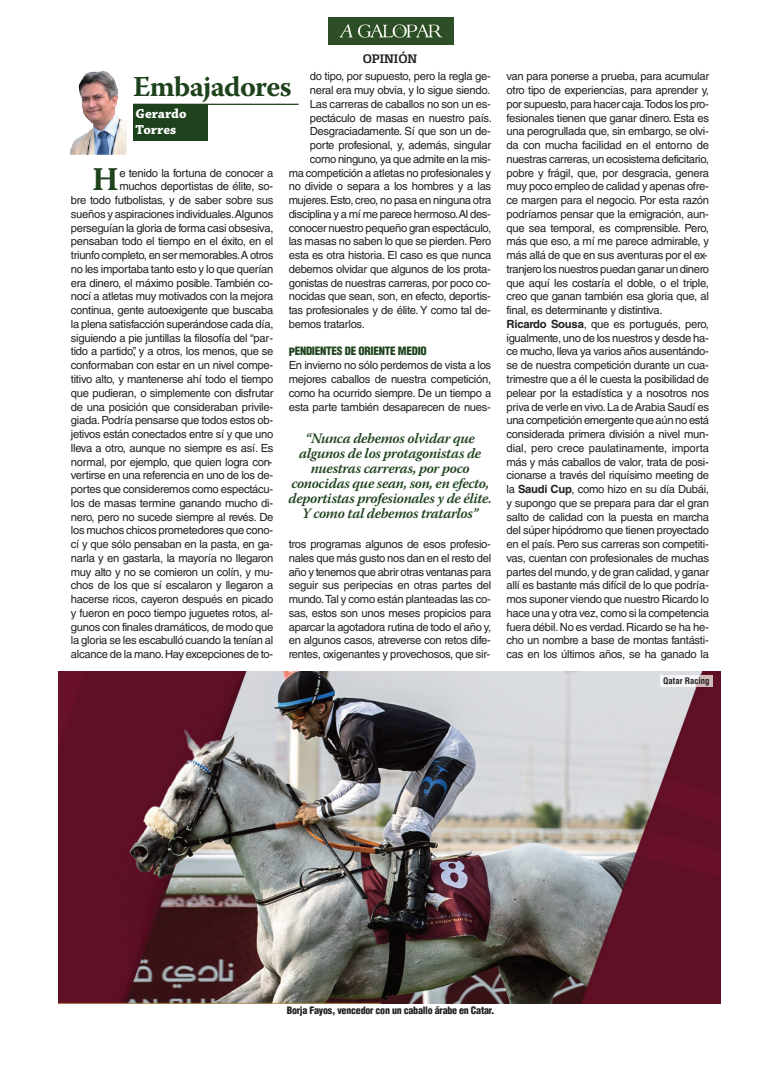
<style>
.page{position:relative;width:780px;height:1088px;background:#fff}
.page>*{position:absolute;margin:0;border:0;box-sizing:border-box;transform-origin:0 0}
.t1{font:700 33.12px "Warnock Pro";color:#1e421c}
.t2{font:700 28.75px "Warnock Pro";letter-spacing:-.025em;color:#1e421c}
.t3{font:italic 600 14.38px/15px "Warnock Pro";letter-spacing:-.025em;color:#1e421c;text-align:center}
.t4{font:700 13.75px/16.5px "Chaparral Pro";color:#fff}
.t5{font:700 12.5px "Bankinter Text";color:#231f20}
.t6{font:11.25px/13.8px "Helvetica LT Std";letter-spacing:-.025em;color:#231f20;text-align:justify}
.t7{font:900 condensed 11.25px "Helvetica LT Std";letter-spacing:-.025em;color:#1e421c}
.t8{font:900 condensed 10px "Helvetica LT Std";letter-spacing:-.025em;color:#231f20}
.t9{font:700 condensed 8.75px "Helvetica LT Std";color:#231f20}
.s1{font-weight:700}
</style>
<div class="page">
<img style="left:329px;top:17px;width:125px;height:27px">
<img style="left:70px;top:71px;width:57px;height:84px">
<div style="left:133px;top:105px;width:74px;height:36px;background:#1e421c"></div>
<hr style="left:133px;top:104px;width:165px;height:1px;background:#1e421c">
<img style="left:59px;top:671px;width:661px;height:333px">
<img style="left:660px;top:676px;width:52px;height:10px">
<p class="t5" style="left:362px;top:51px;width:56px">OPINIÓN</p>
<p class="t6" style="left:310px;top:71px;width:183px">do tipo, por supuesto, pero la regla ge-</p>
<p class="t6" style="left:310px;top:84px;width:182px">neral era muy obvia, y lo sigue siendo.</p>
<p class="t6" style="left:310px;top:98px;width:183px">Las carreras de caballos no son un es-</p>
<p class="t6" style="left:310px;top:112px;width:184px">pectáculo de masas en nuestro país.</p>
<p class="t6" style="left:310px;top:126px;width:183px">Desgraciadamente. Sí que son un de-</p>
<p class="t6" style="left:310px;top:139px;width:183px">porte profesional, y, además, singular</p>
<p class="t6" style="left:310px;top:153px;width:183px">como ninguno, ya que admite en la mis-</p>
<p class="t6" style="left:289px;top:167px;width:204px">ma competición a atletas no profesionales y</p>
<p class="t6" style="left:289px;top:181px;width:204px">no divide o separa a los hombres y a las</p>
<p class="t6" style="left:289px;top:194px;width:204px">mujeres.Esto, creo, no pasa en ninguna otra</p>
<p class="t6" style="left:289px;top:208px;width:204px">disciplina y a mí me parece hermoso.Al des-</p>
<p class="t6" style="left:289px;top:222px;width:204px">conocer nuestro pequeño gran espectáculo,</p>
<p class="t6" style="left:289px;top:236px;width:204px">las masas no saben lo que se pierden.Pero</p>
<p class="t6" style="left:289px;top:249px;width:204px">esta es otra historia. El caso es que nunca</p>
<p class="t6" style="left:289px;top:263px;width:204px">debemos olvidar que algunos de los prota-</p>
<p class="t6" style="left:289px;top:277px;width:204px">gonistas de nuestras carreras, por poco co-</p>
<p class="t6" style="left:289px;top:291px;width:204px">nocidas que sean, son, en efecto, deportis-</p>
<p class="t6" style="left:289px;top:304px;width:204px">tas profesionales y de élite. Y como tal de-</p>
<p class="t6" style="left:289px;top:318px;width:78px">bemos tratarlos.</p>
<p class="t7" style="left:289px;top:347px;width:140px">PENDIENTES DE ORIENTE MEDIO</p>
<p class="t6" style="left:289px;top:359px;width:204px">En invierno no sólo perdemos de vista a los mejores caballos de nuestra competición, como ha ocurrido siempre. De un tiempo a esta parte también desaparecen de nues-</p>
<h2 class="t2" style="left:133px;top:76px;width:160px">Embajadores</h2>
<p class="t4" style="left:136px;top:107px;width:52px">Gerardo<br>Torres</p>
<p class="t6" style="left:71px;top:167px;width:204px;text-align:right">e tenido la fortuna de conocer a<br>muchos deportistas de élite, so-<br>bre todo futbolistas, y de saber sobre sus sueños y aspiraciones individuales.Algunos perseguían la gloria de forma casi obsesiva, pensaban todo el tiempo en el éxito, en el triunfo completo, en ser memorables.A otros no les importaba tanto esto y lo que querían era dinero, el máximo posible. También co&shy;nocí a atletas muy motivados con la mejora continua, gente autoexigente que buscaba la plena satisfacción superándose cada día, siguiendo a pie juntillas la filosofía del “par&shy;tido a partido”, y a otros, los menos, que se conformaban con estar en un nivel compe&shy;titivo alto, y mantenerse ahí todo el tiempo que pudieran, o simplemente con disfrutar de una posición que consideraban privile&shy;giada.Podría pensarse que todos estos ob&shy;jetivos están conectados entre sí y que uno lleva a otro, aunque no siempre es así. Es normal, por ejemplo, que quien logra con&shy;vertirse en una referencia en uno de los de&shy;portes que consideremos como espectácu&shy;los de masas termine ganando mucho di&shy;nero, pero no sucede siempre al revés. De los muchos chicos prometedores que cono&shy;cí y que sólo pensaban en la pasta, en ga&shy;narla y en gastarla, la mayoría no llegaron muy alto y no se comieron un colín, y mu&shy;chos de los que sí escalaron y llegaron a hacerse ricos, cayeron después en picado y fueron en poco tiempo juguetes rotos, al&shy;gunos con finales dramáticos, de modo que la gloria se les escabulló cuando la tenían al alcance de la mano.Hay excepciones de to-</p>
<h1 class="t1" style="left:92px;top:167px;width:28px">H</h1>
<p class="t3" style="left:288px;top:432px;width:205px">“Nunca debemos olvidar que algunos de los protagonistas de nuestras carreras, por poco conocidas que sean, son, en efecto, deportistas profesionales y de élite.<br>Y como tal debemos tratarlos”</p>
<p class="t6" style="left:289px;top:538px;width:204px">tros programas algunos de esos profesio&shy;nales que más gusto nos dan en el resto del año y tenemos que abrir otras ventanas para seguir sus peripecias en otras partes del mundo.Tal y como están planteadas las co&shy;sas, estos son unos meses propicios para aparcar la agotadora rutina de todo el año y, en algunos casos, atreverse con retos dife&shy;rentes, oxigenantes y provechosos, que sir-</p>
<p class="t6" style="left:506px;top:71px;width:204px;text-align:left">van para ponerse a prueba, para acumular otro tipo de experiencias, para aprender y, por supuesto, para hacer caja.Todos los pro&shy;fesionales tienen que ganar dinero. Esta es una perogrullada que, sin embargo, se olvi&shy;da con mucha facilidad en el entorno de nuestras carreras, un ecosistema deficitario, pobre y frágil, que, por desgracia, genera muy poco empleo de calidad y apenas ofre&shy;ce margen para el negocio. Por esta razón podríamos pensar que la emigración, aun&shy;que sea temporal, es comprensible. Pero, más que eso, a mí me parece admirable, y más allá de que en sus aventuras por el ex&shy;tranjero los nuestros puedan ganar un dinero que aquí les costaría el doble, o el triple, creo que ganan también esa gloria que, al final, es determinante y distintiva.<br><span class="s1">Ricardo Sousa</span>, que es portugués, pero, igualmente, uno de los nuestros y desde ha&shy;ce mucho, lleva ya varios años ausentándo&shy;se de nuestra competición durante un cua&shy;trimestre que a él le cuesta la posibilidad de pelear por la estadística y a nosotros nos priva de verle en vivo.La deArabia Saudí es una competición emergente que aún no está considerada primera división a nivel mun&shy;dial, pero crece paulatinamente, importa más y más caballos de valor, trata de posi&shy;cionarse a través del riquísimo meeting de la <span class="s1">Saudi Cup</span>, como hizo en su día Dubái, y supongo que se prepara para dar el gran salto de calidad con la puesta en marcha del súper hipódromo que tienen proyectado en el país. Pero sus carreras son competiti&shy;vas, cuentan con profesionales de muchas partes del mundo, y de gran calidad, y ganar allí es bastante más difícil de lo que podría&shy;mos suponer viendo que nuestro Ricardo lo hace una y otra vez, como si la competencia fuera débil.No es verdad.Ricardo se ha he&shy;cho un nombre a base de montas fantásti&shy;cas en los últimos años, se ha ganado la</p>
<p class="t9" style="left:663px;top:677px;width:48px">Qatar Racing</p>
<p class="t8" style="left:287px;top:1007px;width:209px">Borja Fayos, vencedor con un caballo árabe en Catar.</p>
</div>
